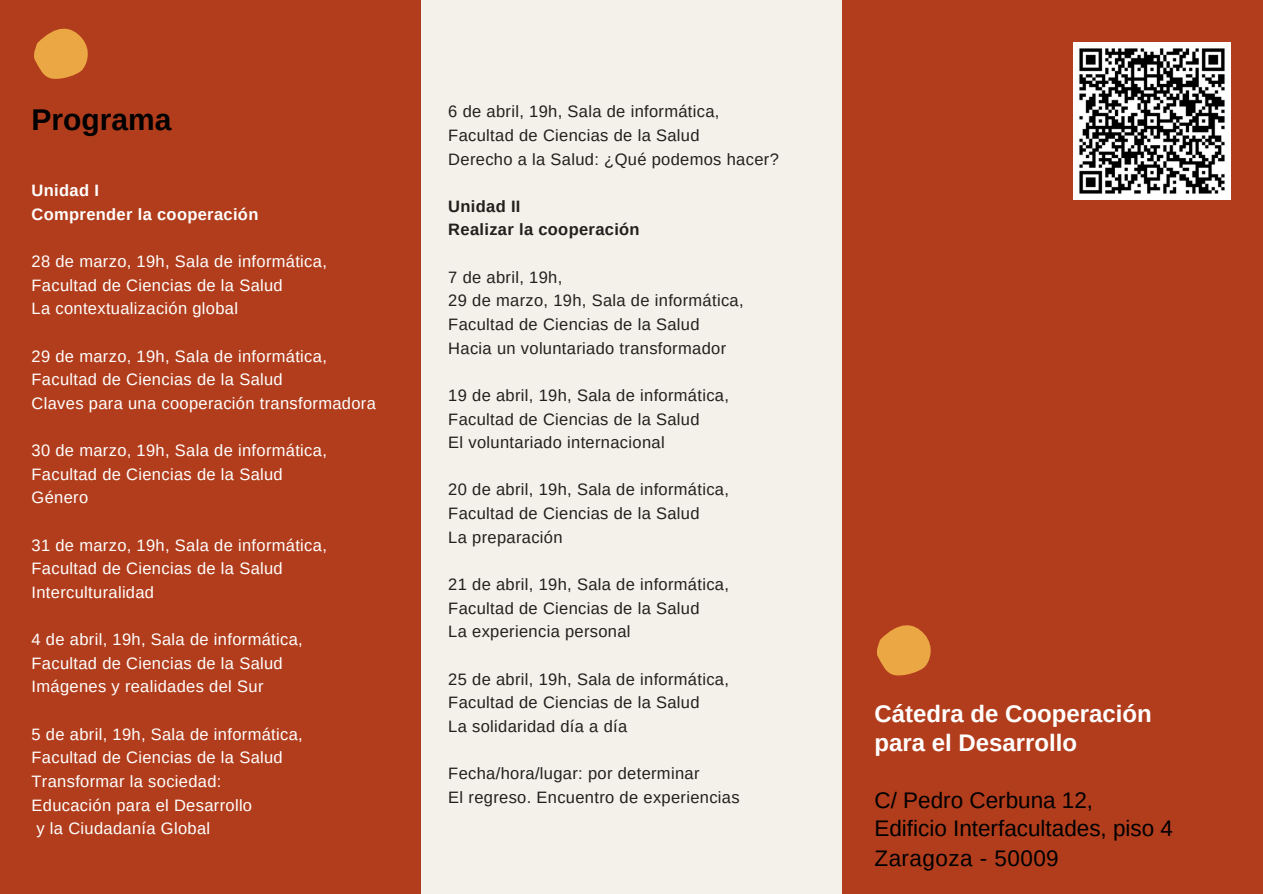
<style>
.page{position:relative;width:1263px;height:894px;background:#fff}
.page>*{position:absolute;margin:0;border:0;box-sizing:border-box;transform-origin:0 0}
.t1{font:700 30px "Arimo";color:#000}
.t2{font:700 24px "Arimo";color:#fff}
.t3{font:22.5px "Arimo";color:#000}
.t4{font:22.5px "Arimo";letter-spacing:.02em;color:#000}
.t5{font:16.5px "Arimo";letter-spacing:.02em;color:#231f1d}
.t6{font:16.5px "Arimo";letter-spacing:.02em;color:#fff}
.t7{font:700 16.5px "Arimo";letter-spacing:.02em;color:#fff}
.t8{font:700 16.5px "Arimo";letter-spacing:.02em;color:#231f1d}
</style>
<div class="page">
<div style="left:0;top:0;width:1263px;height:893px;background:#b23d1c"></div>
<div style="left:421px;top:0;width:420px;height:893px;background:#f3f1ea"></div>
<svg style="left:34px;top:28px;width:54px;height:51px"></svg>
<svg style="left:877px;top:625px;width:54px;height:51px"></svg>
<img style="left:1073px;top:42px;width:158px;height:157px">
<p class="t1" style="left:32px;top:103px;width:141px">Programa</p>
<p class="t7" style="left:32px;top:181px;width:69px">Unidad I</p>
<p class="t7" style="left:32px;top:205px;width:228px">Comprender la cooperación</p>
<p class="t6" style="left:32px;top:252px;width:297px">28 de marzo, 19h, Sala de informática,</p>
<p class="t6" style="left:32px;top:275px;width:253px">Facultad de Ciencias de la Salud</p>
<p class="t6" style="left:32px;top:299px;width:208px">La contextualización global</p>
<p class="t6" style="left:32px;top:346px;width:297px">29 de marzo, 19h, Sala de informática,</p>
<p class="t6" style="left:32px;top:370px;width:253px">Facultad de Ciencias de la Salud</p>
<p class="t6" style="left:32px;top:394px;width:346px">Claves para una cooperación transformadora</p>
<p class="t6" style="left:32px;top:441px;width:297px">30 de marzo, 19h, Sala de informática,</p>
<p class="t6" style="left:32px;top:464px;width:253px">Facultad de Ciencias de la Salud</p>
<p class="t6" style="left:32px;top:488px;width:58px">Género</p>
<p class="t6" style="left:32px;top:535px;width:297px">31 de marzo, 19h, Sala de informática,</p>
<p class="t6" style="left:32px;top:559px;width:253px">Facultad de Ciencias de la Salud</p>
<p class="t6" style="left:32px;top:582px;width:124px">Interculturalidad</p>
<p class="t6" style="left:32px;top:630px;width:273px">4 de abril, 19h, Sala de informática,</p>
<p class="t6" style="left:32px;top:653px;width:253px">Facultad de Ciencias de la Salud</p>
<p class="t6" style="left:32px;top:677px;width:233px">Imágenes y realidades del Sur</p>
<p class="t6" style="left:32px;top:724px;width:273px">5 de abril, 19h, Sala de informática,</p>
<p class="t6" style="left:32px;top:748px;width:253px">Facultad de Ciencias de la Salud</p>
<p class="t6" style="left:32px;top:771px;width:191px">Transformar la sociedad:</p>
<p class="t6" style="left:32px;top:795px;width:222px">Educación para el Desarrollo</p>
<p class="t6" style="left:36px;top:819px;width:175px">y la Ciudadanía Global</p>
<p class="t5" style="left:448px;top:102px;width:273px">6 de abril, 19h, Sala de informática,</p>
<p class="t5" style="left:448px;top:126px;width:253px">Facultad de Ciencias de la Salud</p>
<p class="t5" style="left:448px;top:149px;width:332px">Derecho a la Salud: ¿Qué podemos hacer?</p>
<p class="t8" style="left:448px;top:197px;width:74px">Unidad II</p>
<p class="t8" style="left:448px;top:220px;width:193px">Realizar la cooperación</p>
<p class="t5" style="left:448px;top:268px;width:115px">7 de abril, 19h,</p>
<p class="t5" style="left:448px;top:291px;width:297px">29 de marzo, 19h, Sala de informática,</p>
<p class="t5" style="left:448px;top:315px;width:253px">Facultad de Ciencias de la Salud</p>
<p class="t5" style="left:448px;top:338px;width:279px">Hacia un voluntariado transformador</p>
<p class="t5" style="left:448px;top:386px;width:282px">19 de abril, 19h, Sala de informática,</p>
<p class="t5" style="left:448px;top:409px;width:253px">Facultad de Ciencias de la Salud</p>
<p class="t5" style="left:448px;top:433px;width:218px">El voluntariado internacional</p>
<p class="t5" style="left:448px;top:480px;width:282px">20 de abril, 19h, Sala de informática,</p>
<p class="t5" style="left:448px;top:504px;width:253px">Facultad de Ciencias de la Salud</p>
<p class="t5" style="left:448px;top:527px;width:116px">La preparación</p>
<p class="t5" style="left:448px;top:575px;width:282px">21 de abril, 19h, Sala de informática,</p>
<p class="t5" style="left:448px;top:598px;width:253px">Facultad de Ciencias de la Salud</p>
<p class="t5" style="left:448px;top:622px;width:184px">La experiencia personal</p>
<p class="t5" style="left:448px;top:669px;width:282px">25 de abril, 19h, Sala de informática,</p>
<p class="t5" style="left:448px;top:693px;width:253px">Facultad de Ciencias de la Salud</p>
<p class="t5" style="left:448px;top:716px;width:180px">La solidaridad día a día</p>
<p class="t5" style="left:448px;top:764px;width:253px">Fecha/hora/lugar: por determinar</p>
<p class="t5" style="left:448px;top:787px;width:293px">El regreso. Encuentro de experiencias</p>
<p class="t2" style="left:874px;top:700px;width:279px">Cátedra de Cooperación</p>
<p class="t2" style="left:874px;top:729px;width:204px">para el Desarrollo</p>
<p class="t3" style="left:874px;top:787px;width:220px">C/ Pedro Cerbuna 12,</p>
<p class="t3" style="left:874px;top:815px;width:300px">Edificio Interfacultades, piso 4</p>
<p class="t4" style="left:874px;top:845px;width:186px">Zaragoza - 50009</p>
</div>
